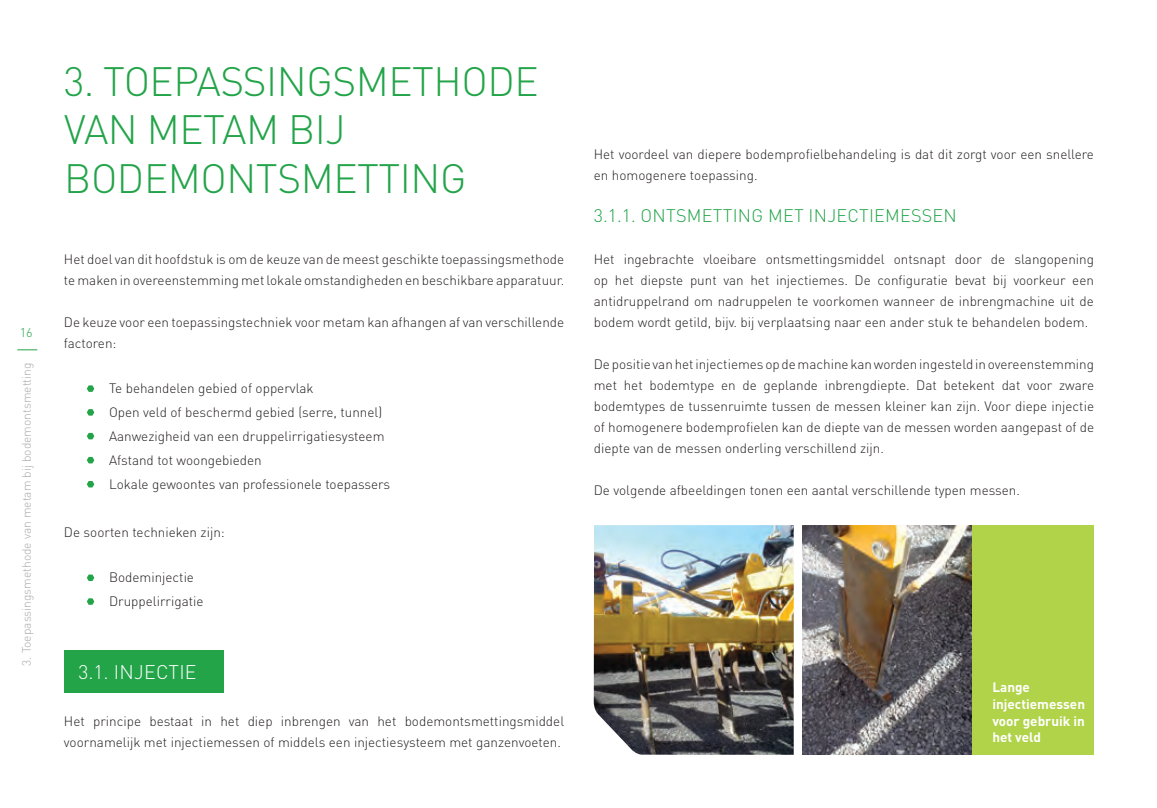
<style>
.page{position:relative;width:1157px;height:808px;background:#fff}
.page>*{position:absolute;margin:0;border:0;box-sizing:border-box;transform-origin:0 0}
.t1{font:300 40.5px/48.6px "DIN";letter-spacing:-.01em;color:#23a449}
.t2{font:300 19.5px "DIN";letter-spacing:.015em;color:#fff}
.t3{font:300 18px "DIN";letter-spacing:.015em;color:#23a449}
.t4{font:300 13.5px/21px "DIN";color:#231f20}
.t5{font:700 13.5px/16.8px "DIN";color:#fff}
.t6{font:300 12.6px "DIN";color:#23a449}
.t7{font:300 12px "DIN";color:#a8a9ad}
</style>
<div class="page">
<img style="left:594px;top:525px;width:199px;height:230px">
<div style="left:972px;top:525px;width:121px;height:230px;background:#b1d349"></div>
<div style="left:65px;top:651px;width:159px;height:42px;background:#23a449"></div>
<svg style="left:17px;top:349px;width:20px;height:1px"></svg>
<img style="left:803px;top:525px;width:169px;height:230px">
<svg style="left:87px;top:385px;width:7px;height:7px"></svg>
<svg style="left:87px;top:574px;width:7px;height:7px"></svg>
<svg style="left:87px;top:409px;width:7px;height:7px"></svg>
<svg style="left:87px;top:598px;width:7px;height:7px"></svg>
<svg style="left:87px;top:433px;width:7px;height:6px"></svg>
<svg style="left:87px;top:457px;width:7px;height:6px"></svg>
<svg style="left:87px;top:481px;width:7px;height:6px"></svg>
<p class="t6" style="left:20px;top:324px;width:14px">16</p>
<p class="t7" style="left:19px;top:666px;width:305px;rotate:-90deg">3. Toepassingsmethode van metam bij bodemontsmetting</p>
<p class="t1" style="left:64px;top:56px;width:476px">3. TOEPASSINGSMETHODE<br>VAN METAM BIJ<br>BODEMONTSMETTING</p>
<p class="t4" style="left:64px;top:249px;width:502px">Het doel van dit hoofdstuk is om de keuze van de meest geschikte toepassingsmethode te maken in overeenstemming met lokale omstandigheden en beschikbare apparatuur.</p>
<p class="t4" style="left:64px;top:312px;width:502px">De keuze voor een toepassingstechniek voor metam kan afhangen af van verschillende factoren:</p>
<p class="t4" style="left:109px;top:378px;width:206px">Te behandelen gebied of oppervlak</p>
<p class="t4" style="left:109px;top:402px;width:275px">Open veld of beschermd gebied (serre, tunnel)</p>
<p class="t4" style="left:109px;top:426px;width:277px">Aanwezigheid van een druppelirrigatiesysteem</p>
<p class="t4" style="left:109px;top:450px;width:154px">Afstand tot woongebieden</p>
<p class="t4" style="left:109px;top:474px;width:283px">Lokale gewoontes van professionele toepassers</p>
<p class="t4" style="left:64px;top:522px;width:162px">De soorten technieken zijn:</p>
<p class="t4" style="left:109px;top:567px;width:86px">Bodeminjectie</p>
<p class="t4" style="left:109px;top:591px;width:96px">Druppelirrigatie</p>
<p class="t2" style="left:78px;top:660px;width:120px">3.1. INJECTIE</p>
<p class="t4" style="left:64px;top:711px;width:502px">Het principe bestaat in het diep inbrengen van het bodemontsmettingsmiddel voornamelijk met injectiemessen of middels een injectiesysteem met ganzenvoeten.</p>
<p class="t4" style="left:594px;top:144px;width:501px">Het voordeel van diepere bodemprofielbehandeling is dat dit zorgt voor een snellere en homogenere toepassing.</p>
<p class="t3" style="left:594px;top:204px;width:364px">3.1.1. ONTSMETTING MET INJECTIEMESSEN</p>
<p class="t4" style="left:594px;top:249px;width:502px;text-align:justify">Het ingebrachte vloeibare ontsmettingsmiddel ontsnapt door de slangopening op het diepste punt van het injectiemes. De configuratie bevat bij voorkeur een antidruppelrand om nadruppelen te voorkomen wanneer de inbrengmachine uit de bodem wordt getild, bijv. bij verplaatsing naar een ander stuk te behandelen bodem.</p>
<p class="t4" style="left:594px;top:354px;width:502px;text-align:justify">De positie van het injectiemes op de machine kan worden ingesteld in overeenstemming met het bodemtype en de geplande inbrengdiepte. Dat betekent dat voor zware bodemtypes de tussenruimte tussen de messen kleiner kan zijn. Voor diepe injectie of homogenere bodemprofielen kan de diepte van de messen worden aangepast of de diepte van de messen onderling verschillend zijn.</p>
<p class="t4" style="left:594px;top:480px;width:428px">De volgende afbeeldingen tonen een aantal verschillende typen messen.</p>
<p class="t5" style="left:992px;top:678px;width:94px">Lange injectiemessen voor gebruik in het veld</p>
</div>
